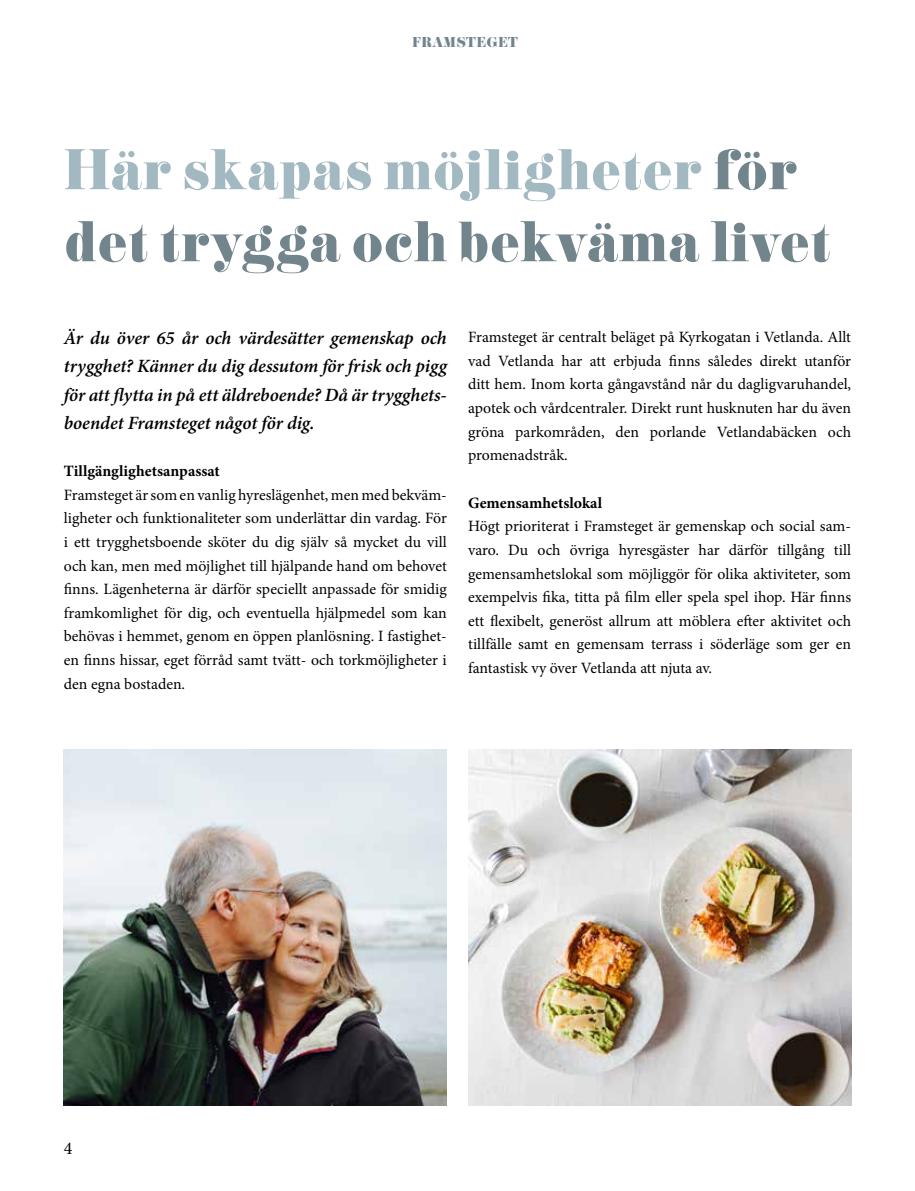
<style>
.page{position:relative;width:915px;height:1191px;background:#fff}
.page>*{position:absolute;margin:0;border:0;box-sizing:border-box;transform-origin:0 0}
.t1{font:60px/72px "Didoni URWD";color:#72858c}
.t2{font:italic 600 18.75px/28.2px "Minion Pro";color:#000;text-align:justify}
.t3{font:18px "Minion Pro";color:#000}
.t4{font:15.75px/23.7px "Minion Pro";color:#000;text-align:justify}
.t5{font:700 15.75px "Minion Pro";color:#000}
.t6{font:15px "Didoni URWD";color:#72858c}
.s1{color:#a2b9c2}
</style>
<div class="page">
<img style="left:64px;top:749px;width:382px;height:357px">
<img style="left:468px;top:749px;width:382px;height:357px">
<p class="t6" style="left:412px;top:33px;width:107px">FRAMSTEGET</p>
<h1 class="t1" style="left:64px;top:134px;width:768px"><span class="s1">Här skapas möjligheter</span> för det trygga och bekväma livet</h1>
<p class="t2" style="left:64px;top:324px;width:384px">Är du över 65 år och värdesätter gemenskap och trygghet? Känner du dig dessutom för frisk och pigg för att flytta in på ett äldreboende? Då är trygghets&shy;boendet Framsteget något för dig.</p>
<p class="t5" style="left:64px;top:460px;width:158px">Tillgänglighetsanpassat</p>
<p class="t4" style="left:64px;top:483px;width:384px">Framsteget är som en vanlig hyreslägenhet, men med bekväm&shy;ligheter och funktionaliteter som underlättar din vardag. För i ett trygghetsboende sköter du dig själv så mycket du vill och kan, men med möjlighet till hjälpande hand om behovet finns. Lägenheterna är därför speciellt anpassade för smidig framkomlighet för dig, och eventuella hjälpmedel som kan behövas i hemmet, genom en öppen planlösning. I fastighet&shy;en finns hissar, eget förråd samt tvätt- och torkmöjligheter i den egna bostaden.</p>
<p class="t4" style="left:468px;top:325px;width:384px">Framsteget är centralt beläget på Kyrkogatan i Vetlanda. Allt vad Vetlanda har att erbjuda finns således direkt utanför ditt hem. Inom korta gångavstånd når du dagligvaruhandel, apotek och vårdcentraler. Direkt runt husknuten har du även gröna parkområden, den porlande Vetlandabäcken och promenadstråk.</p>
<p class="t5" style="left:468px;top:491px;width:135px">Gemensamhetslokal</p>
<p class="t4" style="left:468px;top:514px;width:384px">Högt prioriterat i Framsteget är gemenskap och social sam&shy;varo. Du och övriga hyresgäster har därför tillgång till gemensamhetslokal som möjliggör för olika aktiviteter, som exempelvis fika, titta på film eller spela spel ihop. Här finns ett flexibelt, generöst allrum att möblera efter aktivitet och tillfälle samt en gemensam terrass i söderläge som ger en fantastisk vy över Vetlanda att njuta av.</p>
<p class="t3" style="left:64px;top:1136px;width:10px">4</p>
</div>
